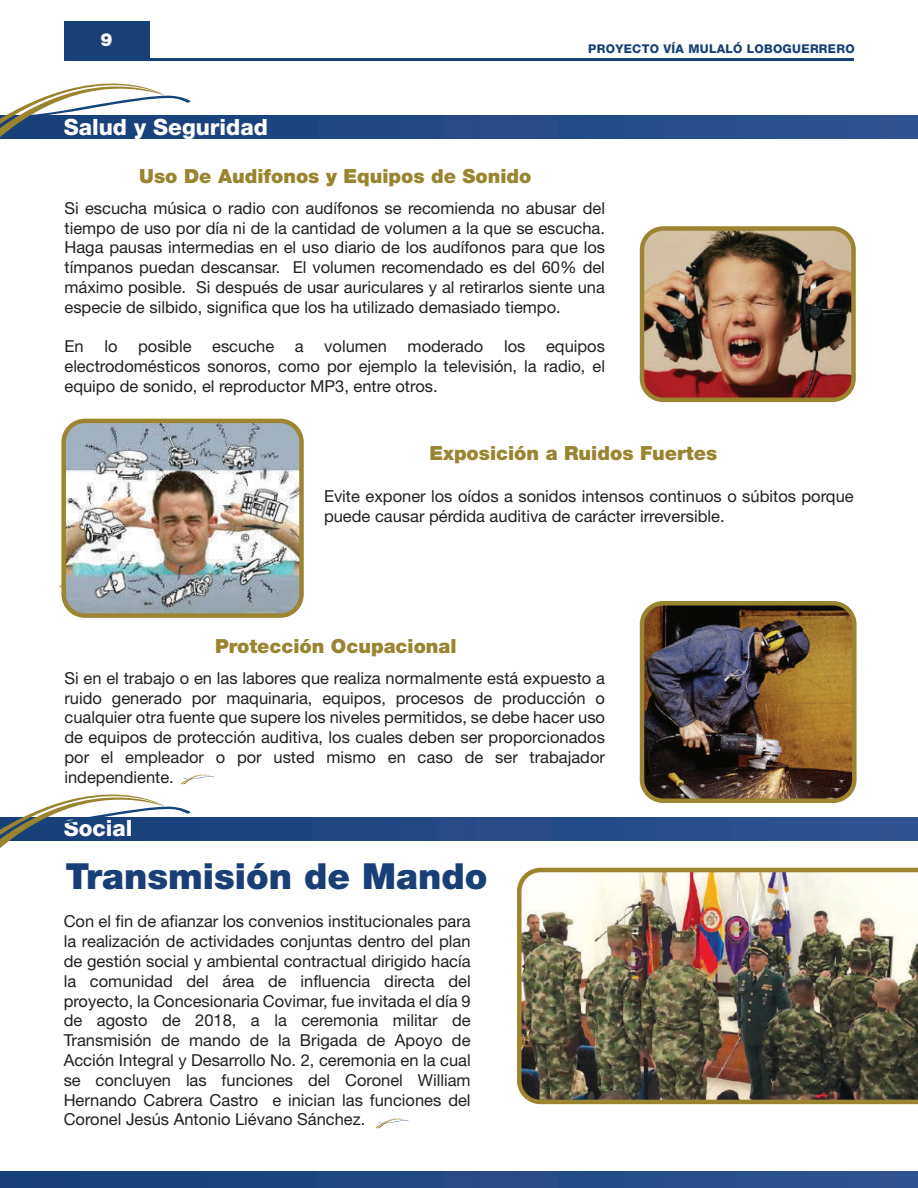
<style>
.page{position:relative;width:918px;height:1188px;background:#fff}
.page>*{position:absolute;margin:0;border:0;box-sizing:border-box;transform-origin:0 0}
.t1{font:900 36px "Helvetica Neue";color:#183f76}
.t2{font:800 22.5px "Helvetica Neue";color:#fff}
.t3{font:900 19.5px "Helvetica Neue";color:#998430}
.t4{font:900 18px "Helvetica Neue";color:#fff}
.t5{font:16.5px/19.8px "Helvetica Neue";color:#231f20;text-align:justify}
.t6{font:800 12px "Helvetica Neue LT Com";letter-spacing:.025em;color:#183f76}
</style>
<div class="page">
<div style="left:0;top:115px;width:918px;height:23px;background:#264b87"></div>
<div style="left:0;top:1171px;width:918px;height:17px;background:linear-gradient(to right,#163f77,#2f5492)"></div>
<svg style="left:375px;top:1118px;width:34px;height:10px"></svg>
<svg style="left:181px;top:774px;width:33px;height:10px"></svg>
<img style="left:645px;top:231px;width:206px;height:166px">
<div style="left:640px;top:226px;width:216px;height:176px;border:4px solid #9b8530;border-radius:21px"></div>
<img style="left:66px;top:424px;width:233px;height:189px">
<div style="left:61px;top:419px;width:243px;height:199px;border:4px solid #9b8530;border-radius:21px"></div>
<img style="left:645px;top:606px;width:207px;height:192px">
<div style="left:640px;top:601px;width:217px;height:202px;border:4px solid #9b8530;border-radius:21px"></div>
<svg style="left:191px;top:817px;width:727px;height:23px;background:#244b87"></svg>
<img style="left:517px;top:867px;width:401px;height:238px">
<svg style="left:0;top:794px;width:191px;height:54px"></svg>
<svg style="left:0;top:83px;width:191px;height:56px"></svg>
<hr style="left:64px;top:58px;width:790px;height:3px;background:#164076">
<div style="left:64px;top:21px;width:85px;height:38px;background:#183f76"></div>
<p class="t4" style="left:101px;top:29px;width:14px">9</p>
<h2 class="t2" style="left:64px;top:114px;width:206px">Salud y Seguridad</h2>
<p class="t3" style="left:139px;top:164px;width:394px">Uso De Audifonos y Equipos de Sonido</p>
<p class="t6" style="left:588px;top:42px;width:268px">PROYECTO VÍA MULALÓ LOBOGUERRERO</p>
<p class="t5" style="left:64px;top:198px;width:542px">Si escucha música o radio con audífonos se recomienda no abusar del tiempo de uso por día ni de la cantidad de volumen a la que se escucha.<br>Haga pausas intermedias en el uso diario de los audífonos para que los tímpanos puedan descansar. El volumen recomendado es del 60% del máximo posible. Si después de usar auriculares y al retirarlos siente una especie de silbido, significa que los ha utilizado demasiado tiempo.</p>
<p class="t5" style="left:64px;top:336px;width:420px">En lo posible escuche a volumen moderado</p>
<p class="t5" style="left:64px;top:336px;width:542px;text-indent:440px">los equipos electrodomésticos sonoros, como por ejemplo la televisión, la radio, el equipo de sonido, el reproductor MP3, entre otros.</p>
<p class="t3" style="left:429px;top:441px;width:289px">Exposición a Ruidos Fuertes</p>
<p class="t5" style="left:324px;top:486px;width:531px">Evite exponer los oídos a sonidos intensos continuos o súbitos porque puede causar pérdida auditiva de carácter irreversible.</p>
<p class="t3" style="left:215px;top:634px;width:243px">Protección Ocupacional</p>
<p class="t5" style="left:64px;top:668px;width:542px">Si en el trabajo o en las labores que realiza normalmente está expuesto a ruido generado por maquinaria, equipos, procesos de producción o cualquier otra fuente que supere los niveles permitidos, se debe hacer uso de equipos de protección auditiva, los cuales deben ser proporcionados por el empleador o por usted mismo en caso de ser trabajador independiente.</p>
<h2 class="t2" style="left:64px;top:815px;width:70px">Social</h2>
<h1 class="t1" style="left:65px;top:855px;width:424px">Transmisión de Mando</h1>
<p class="t5" style="left:64px;top:911px;width:409px">Con el fin de afianzar los convenios institucionales para la realización de actividades conjuntas dentro del plan de gestión social y ambiental contractual dirigido hacía la comunidad del área de influencia directa del proyecto, la Concesionaria Covimar, fue invitada el día 9 de agosto de 2018, a la ceremonia militar de Transmisión de mando de la Brigada de Apoyo de Acción Integral y Desarrollo No. 2, ceremonia en la cual se concluyen las funciones del Coronel William Hernando Cabrera Castro e inician las funciones del Coronel Jesús Antonio Liévano Sánchez.</p>
</div>
